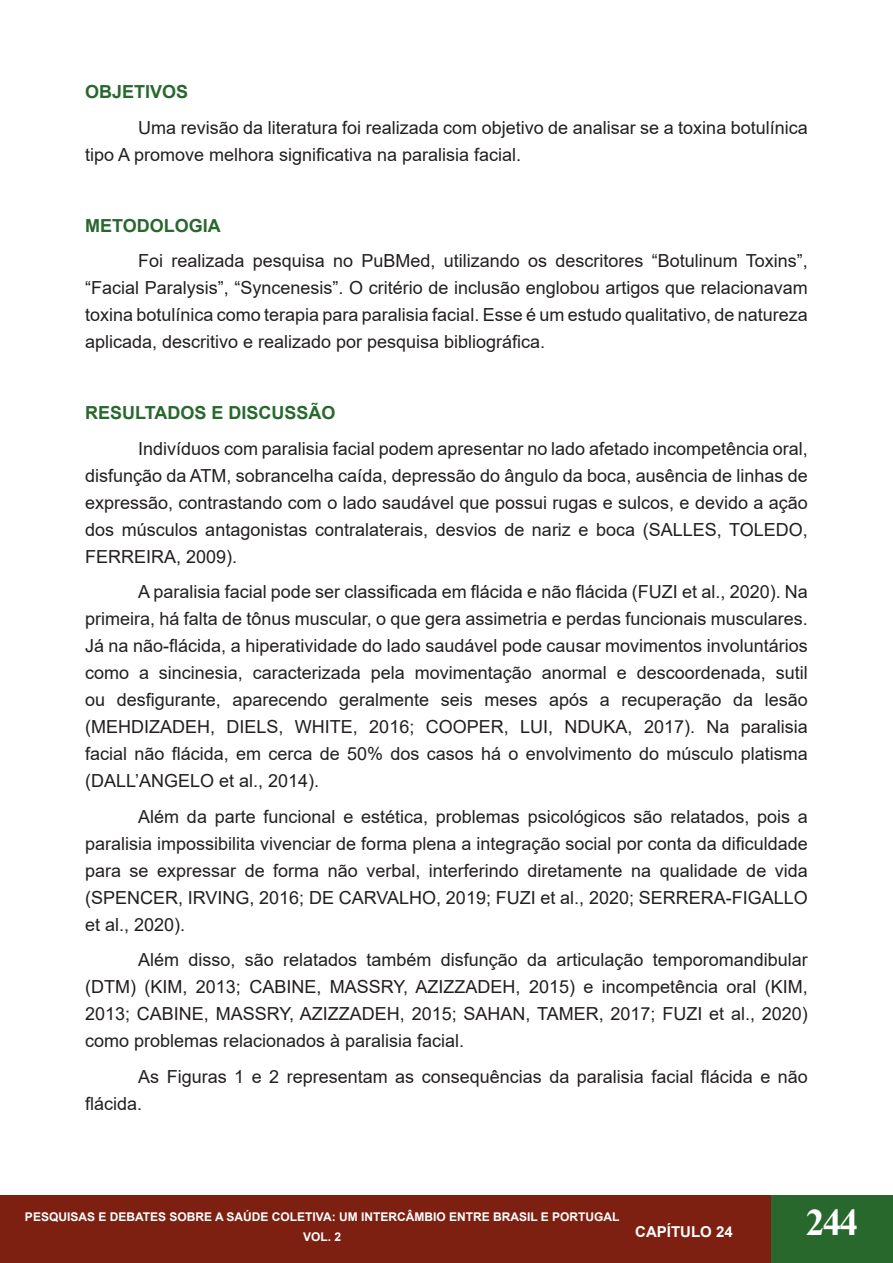
<style>
.page{position:relative;width:893px;height:1263px;background:#fff}
.page>*{position:absolute;margin:0;border:0;box-sizing:border-box;transform-origin:0 0}
.t1{font:700 37.5px "Times New Roman";color:#fff}
.Sem_Espaçamento{font:18px/27px "Arial";color:#231f20;text-align:justify}
.Sem_Espaçamento-2{font:700 18px "Arial";color:#28682d}
.t2{font:700 15px "Arial";color:#fff}
.t3{font:700 12px/20.2px "Arial";color:#fff;text-align:center}
</style>
<div class="page">
<div style="left:0;top:1196px;width:893px;height:67px;background:#7d2011"></div>
<div style="left:771px;top:1196px;width:122px;height:67px;background:#28682d"></div>
<p class="Sem_Espaçamento-2" style="left:85px;top:79px;width:105px">OBJETIVOS</p>
<p class="Sem_Espaçamento" style="left:85px;top:114px;width:724px;text-indent:53px">Uma revisão da literatura foi realizada com objetivo de analisar se a toxina botulínica tipo A promove melhora significativa na paralisia facial.</p>
<p class="Sem_Espaçamento-2" style="left:85px;top:213px;width:137px">METODOLOGIA</p>
<p class="Sem_Espaçamento" style="left:85px;top:247px;width:724px;text-indent:53px">Foi realizada pesquisa no PuBMed, utilizando os descritores “Botulinum Toxins”, “Facial Paralysis”, “Syncenesis”. O critério de inclusão englobou artigos que relacionavam toxina botulínica como terapia para paralisia facial. Esse é um estudo qualitativo, de natureza aplicada, descritivo e realizado por pesquisa bibliográfica.</p>
<p class="Sem_Espaçamento-2" style="left:85px;top:400px;width:252px">RESULTADOS E DISCUSSÃO</p>
<p class="Sem_Espaçamento" style="left:85px;top:435px;width:724px;text-indent:53px">Indivíduos com paralisia facial podem apresentar no lado afetado incompetência oral, disfunção da ATM, sobrancelha caída, depressão do ângulo da boca, ausência de linhas de expressão, contrastando com o lado saudável que possui rugas e sulcos, e devido a ação dos músculos antagonistas contralaterais, desvios de nariz e boca (SALLES, TOLEDO, FERREIRA, 2009).</p>
<p class="Sem_Espaçamento" style="left:85px;top:578px;width:724px;text-indent:53px">A paralisia facial pode ser classificada em flácida e não flácida (FUZI et al., 2020). Na primeira, há falta de tônus muscular, o que gera assimetria e perdas funcionais musculares.<br>Já na não-flácida, a hiperatividade do lado saudável pode causar movimentos involuntários como a sincinesia, caracterizada pela movimentação anormal e descoordenada, sutil ou desfigurante, aparecendo geralmente seis meses após a recuperação da lesão (MEHDIZADEH, DIELS, WHITE, 2016; COOPER, LUI, NDUKA, 2017). Na paralisia facial não flácida, em cerca de 50% dos casos há o envolvimento do músculo platisma (DALL’ANGELO et al., 2014).</p>
<p class="Sem_Espaçamento" style="left:85px;top:803px;width:724px;text-indent:53px">Além da parte funcional e estética, problemas psicológicos são relatados, pois a paralisia impossibilita vivenciar de forma plena a integração social por conta da dificuldade para se expressar de forma não verbal, interferindo diretamente na qualidade de vida (SPENCER, IRVING, 2016; DE CARVALHO, 2019; FUZI et al., 2020; SERRERA-FIGALLO et al., 2020).</p>
<p class="Sem_Espaçamento" style="left:85px;top:946px;width:724px;text-indent:53px">Além disso, são relatados também disfunção da articulação temporomandibular (DTM) (KIM, 2013; CABINE, MASSRY, AZIZZADEH, 2015) e incompetência oral (KIM, 2013; CABINE, MASSRY, AZIZZADEH, 2015; SAHAN, TAMER, 2017; FUZI et al., 2020) como problemas relacionados à paralisia facial.</p>
<p class="Sem_Espaçamento" style="left:85px;top:1063px;width:724px;text-indent:53px">As Figuras 1 e 2 representam as consequências da paralisia facial flácida e não flácida.</p>
<p class="t3" style="left:25px;top:1207px;width:596px">PESQUISAS E DEBATES SOBRE A SAÚDE COLETIVA: UM INTERCÂMBIO ENTRE BRASIL E PORTUGAL<br>VOL. 2</p>
<p class="t2" style="left:635px;top:1221px;width:99px">CAPÍTULO 24</p>
<h1 class="t1" style="left:806px;top:1195px;width:54px">244</h1>
</div>
